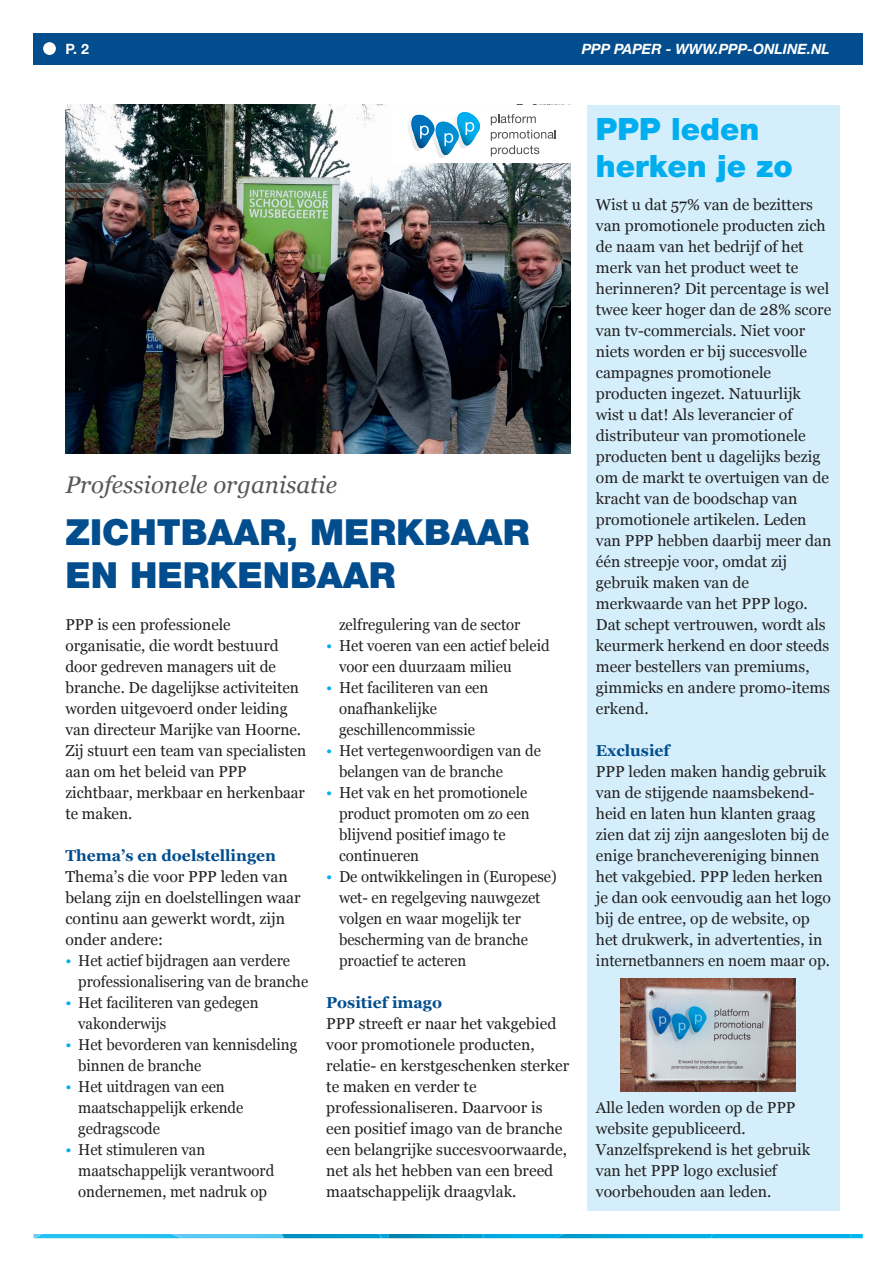
<style>
.page{position:relative;width:893px;height:1263px;background:#fff}
.page>*{position:absolute;margin:0;border:0;box-sizing:border-box;transform-origin:0 0}
.t1{font:900 36px/43.2px "Helvetica Neue";color:#014d8e}
.t2{font:900 30.75px/36.9px "Helvetica Neue";color:#00aeef}
.t3{font:italic 24px "Georgia";color:#57585a}
.t4{font:15.75px/21px "Georgia";color:#231f20}
.t5{font:15.75px/21px "Georgia";color:#231f20;scale:.95 1}
.t6{font:700 15.75px "Georgia";color:#014d8e}
.t7{font:italic 700 14.25px "Helvetica Neue";color:#fff}
.t8{font:700 14.25px "Helvetica Neue";color:#fff}
.s1{color:#00aeef}
</style>
<div class="page">
<div style="left:34px;top:33px;width:829px;height:32px;background:#014d8e"></div>
<img style="left:183px;top:1234px;width:98px;height:4px">
<img style="left:282px;top:1234px;width:97px;height:4px">
<svg style="left:379px;top:1234px;width:9px;height:4px"></svg>
<img style="left:484px;top:1234px;width:72px;height:4px">
<img style="left:388px;top:1234px;width:96px;height:4px">
<img style="left:35px;top:1234px;width:147px;height:4px">
<svg style="left:851px;top:1234px;width:12px;height:4px"></svg>
<img style="left:713px;top:1234px;width:138px;height:4px">
<img style="left:556px;top:1234px;width:157px;height:4px">
<div style="left:43px;top:42px;width:13px;height:13px;background:#fff;border-radius:50%"></div>
<img style="left:65px;top:105px;width:505px;height:348px">
<div style="left:587px;top:105px;width:253px;height:1105px;background:#d4effb"></div>
<img style="left:621px;top:978px;width:175px;height:114px">
<div style="left:391px;top:105px;width:180px;height:58px;background:#fff"></div>
<svg style="left:408px;top:112px;width:72px;height:46px"></svg>
<svg style="left:491px;top:114px;width:65px;height:42px"></svg>
<p class="t8" style="left:65px;top:40px;width:25px">P. 2</p>
<p class="t7" style="left:582px;top:40px;width:250px">PPP PAPER - WWW.PPP-ONLINE.NL</p>
<h3 class="t3" style="left:65px;top:467px;width:273px">Professionele organisatie</h3>
<h1 class="t1" style="left:65px;top:510px;width:466px">ZICHTBAAR, MERKBAAR<br>EN HERKENBAAR</h1>
<p class="t4" style="left:65px;top:613px;width:242px">PPP is een professionele organisatie, die wordt bestuurd door gedreven managers uit de branche. De dagelijkse activiteiten worden uitgevoerd onder leiding van directeur Marijke van Hoorne.<br>Zij stuurt een team van specialisten aan om het beleid van PPP zichtbaar, merkbaar en herkenbaar te maken.</p>
<p class="t6" style="left:65px;top:844px;width:212px">Thema’s en doelstellingen</p>
<p class="t4" style="left:65px;top:865px;width:237px">Thema’s die voor PPP leden van belang zijn en doelstellingen waar continu aan gewerkt wordt, zijn onder andere:</p>
<p class="t5" style="left:78px;top:949px;width:244px;text-indent:-13px"><span class="s1">•</span> Het actief bijdragen aan verdere professionalisering van de branche</p>
<p class="t5" style="left:78px;top:991px;width:191px;text-indent:-13px"><span class="s1">•</span> Het faciliteren van gedegen vakonderwijs</p>
<p class="t5" style="left:78px;top:1033px;width:232px;text-indent:-13px"><span class="s1">•</span> Het bevorderen van kennisdeling binnen de branche</p>
<p class="t5" style="left:78px;top:1075px;width:175px;text-indent:-13px"><span class="s1">•</span> Het uitdragen van een maatschappelijk erkende gedragscode</p>
<p class="t5" style="left:78px;top:1138px;width:208px;text-indent:-13px"><span class="s1">•</span> Het stimuleren van maatschappelijk verantwoord ondernemen, met nadruk op</p>
<p class="t5" style="left:339px;top:613px;width:192px">zelfregulering van de sector</p>
<p class="t5" style="left:339px;top:634px;width:223px;text-indent:-13px"><span class="s1">•</span> Het voeren van een actief beleid voor een duurzaam milieu</p>
<p class="t5" style="left:339px;top:676px;width:159px;text-indent:-13px"><span class="s1">•</span> Het faciliteren van een onafhankelijke geschillencommissie</p>
<p class="t5" style="left:339px;top:739px;width:214px;text-indent:-13px"><span class="s1">•</span> Het vertegenwoordigen van de belangen van de branche</p>
<p class="t5" style="left:339px;top:781px;width:202px;text-indent:-13px"><span class="s1">•</span> Het vak en het promotionele product promoten om zo een blijvend positief imago te continueren</p>
<p class="t5" style="left:339px;top:865px;width:231px;text-indent:-13px"><span class="s1">•</span> De ontwikkelingen in (Europese) wet- en regelgeving nauwgezet volgen en waar mogelijk ter bescherming van de branche proactief te acteren</p>
<p class="t6" style="left:326px;top:991px;width:117px">Positief imago</p>
<p class="t4" style="left:326px;top:1012px;width:244px">PPP streeft er naar het vakgebied voor promotionele producten, relatie- en kerstgeschenken sterker te maken en verder te professionaliseren. Daarvoor is een positief imago van de branche een belangrijke succesvoorwaarde, net als het hebben van een breed maatschappelijk draagvlak.</p>
<h2 class="t2" style="left:596px;top:111px;width:199px">PPP leden herken je zo</h2>
<p class="t4" style="left:596px;top:193px;width:237px">Wist u dat 57% van de bezitters van promotionele producten zich de naam van het bedrijf of het merk van het product weet te herinneren? Dit percentage is wel twee keer hoger dan de 28% score van tv-commercials. Niet voor niets worden er bij succesvolle campagnes promotionele producten ingezet. Natuurlijk wist u dat! Als leverancier of distributeur van promotionele producten bent u dagelijks bezig om de markt te overtuigen van de kracht van de boodschap van promotionele artikelen. Leden van PPP hebben daarbij meer dan één streepje voor, omdat zij gebruik maken van de merkwaarde van het PPP logo.<br>Dat schept vertrouwen, wordt als keurmerk herkend en door steeds meer bestellers van premiums, gimmicks en andere promo-items erkend.</p>
<p class="t6" style="left:596px;top:738px;width:75px">Exclusief</p>
<p class="t4" style="left:596px;top:760px;width:237px">PPP leden maken handig gebruik van de stijgende naamsbekend&shy;heid en laten hun klanten graag zien dat zij zijn aangesloten bij de enige branchevereniging binnen het vakgebied. PPP leden herken je dan ook eenvoudig aan het logo bij de entree, op de website, op het drukwerk, in advertenties, in internetbanners en noem maar op.</p>
<p class="t4" style="left:596px;top:1096px;width:216px">Alle leden worden op de PPP website gepubliceerd.<br>Vanzelfsprekend is het gebruik van het PPP logo exclusief voorbehouden aan leden.</p>
</div>
